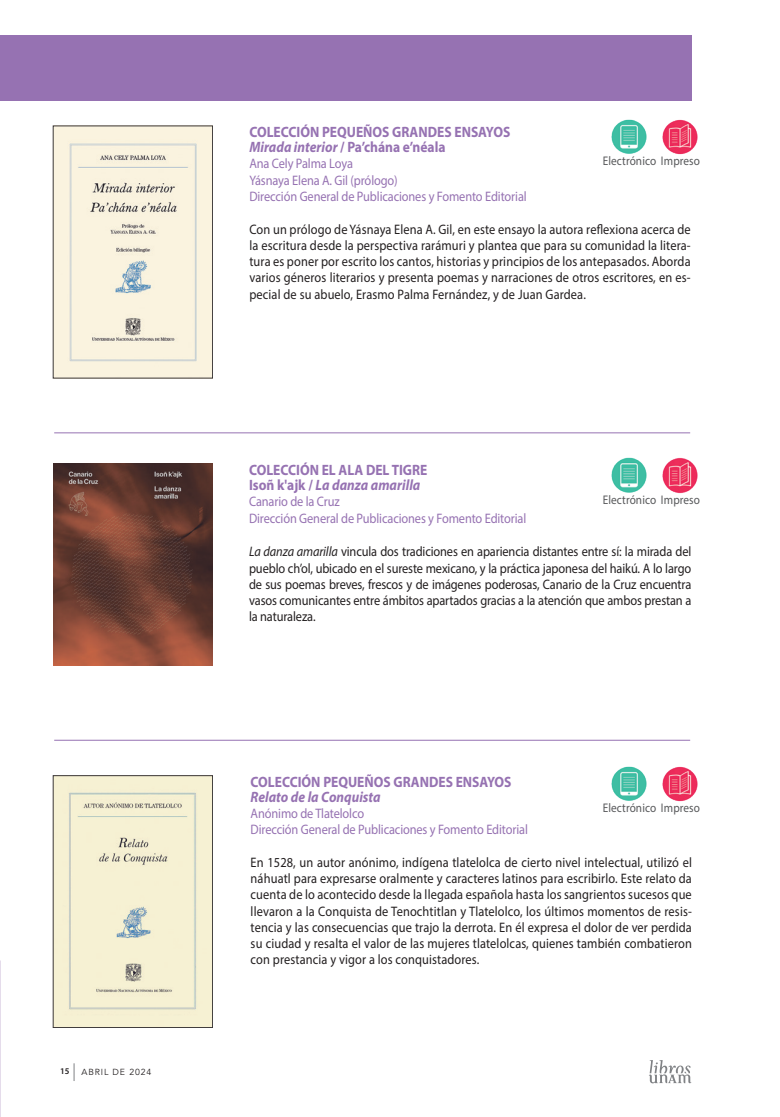
<style>
.page{position:relative;width:780px;height:1117px;background:#fff}
.page>*{position:absolute;margin:0;border:0;box-sizing:border-box;transform-origin:0 0}
._2_Título_libro_secu{font:700 15px "Myriad Pro";color:#9672b2;scale:.9 1}
._2_Título_libro_secu-2{font:italic 700 15px "Myriad Pro";color:#9672b2;scale:.9 1}
._2_Texto_interior_se{font:13.75px/16.2px "Myriad Pro";letter-spacing:.01em;color:#231f20;text-align:justify;scale:.9 1}
._2_Dependencia_libro{font:13.75px "Myriad Pro";letter-spacing:-.01em;color:#9672b2;scale:.9 1}
.texto_int{font:12.5px "Myriad Pro";letter-spacing:.01em;color:#57585a;scale:.9 1}
.t1{font:8.75px "Avenir LT Std";letter-spacing:.1em;color:#231f20}
.t2{font:600 8.75px "Myriad Pro";color:#231f20}
.s1{font-style:italic}
.s2{font-style:normal}
</style>
<div class="page">
<svg style="left:649px;top:1060px;width:42px;height:23px"></svg>
<svg style="left:74px;top:1063px;width:1px;height:17px"></svg>
<img style="left:53px;top:463px;width:159px;height:202px">
<img style="left:55px;top:128px;width:156px;height:248px">
<div style="left:53px;top:126px;width:160px;height:252px;border:1px solid #231f20"></div>
<img style="left:55px;top:777px;width:156px;height:248px">
<div style="left:53px;top:775px;width:160px;height:252px;border:1px solid #231f20"></div>
<div style="left:0;top:35px;width:691px;height:66px;background:#9672b2"></div>
<img style="left:662px;top:119px;width:36px;height:36px">
<hr style="left:54px;top:432px;width:636px;height:1px;background:#9672b2">
<hr style="left:54px;top:739px;width:636px;height:1px;background:#9672b2">
<img style="left:611px;top:119px;width:36px;height:35px">
<img style="left:662px;top:457px;width:36px;height:37px">
<img style="left:611px;top:457px;width:36px;height:36px">
<img style="left:662px;top:766px;width:36px;height:36px">
<img style="left:611px;top:766px;width:36px;height:35px">
<p class="t2" style="left:60px;top:1065px;width:11px">15</p>
<p class="t1" style="left:81px;top:1066px;width:71px">ABRIL DE 2024</p>
<p class="_2_Título_libro_secu" style="left:249px;top:122px;width:291px">COLECCIÓN PEQUEÑOS GRANDES ENSAYOS</p>
<p class="_2_Título_libro_secu" style="left:249px;top:137px;width:219px"><span class="s1">Mirada interior</span> / Pa’chána e’néala</p>
<p class="_2_Dependencia_libro" style="left:249px;top:155px;width:117px">Ana Cely Palma Loya</p>
<p class="_2_Dependencia_libro" style="left:249px;top:171px;width:166px">Yásnaya Elena A. Gil (prólogo)</p>
<p class="_2_Dependencia_libro" style="left:249px;top:188px;width:309px">Dirección General de Publicaciones y Fomento Editorial</p>
<p class="_2_Texto_interior_se" style="left:249px;top:220px;width:492px">Con un prólogo de Yásnaya Elena A. Gil, en este ensayo la autora reflexiona acerca de la escritura desde la perspectiva rarámuri y plantea que para su comunidad la litera&shy;tura es poner por escrito los cantos, historias y principios de los antepasados. Aborda varios géneros literarios y presenta poemas y narraciones de otros escritores, en es&shy;pecial de su abuelo, Erasmo Palma Fernández, y de Juan Gardea.</p>
<p class="texto_int" style="left:602px;top:153px;width:110px">Electrónico Impreso</p>
<p class="_2_Título_libro_secu" style="left:249px;top:460px;width:200px">COLECCIÓN EL ALA DEL TIGRE</p>
<p class="_2_Título_libro_secu-2" style="left:249px;top:475px;width:192px"><span class="s2">Isoñ k'ajk /</span> La danza amarilla</p>
<p class="_2_Dependencia_libro" style="left:249px;top:493px;width:102px">Canario de la Cruz</p>
<p class="_2_Dependencia_libro" style="left:249px;top:509px;width:309px">Dirección General de Publicaciones y Fomento Editorial</p>
<p class="_2_Texto_interior_se" style="left:249px;top:543px;width:493px"><span class="s1">La danza amarilla</span> vincula dos tradiciones en apariencia distantes entre sí: la mirada del pueblo ch’ol, ubicado en el sureste mexicano, y la práctica japonesa del haikú. A lo largo de sus poemas breves, frescos y de imágenes poderosas, Canario de la Cruz encuentra vasos comunicantes entre ámbitos apartados gracias a la atención que ambos prestan a la naturaleza.</p>
<p class="texto_int" style="left:602px;top:491px;width:110px">Electrónico Impreso</p>
<p class="_2_Título_libro_secu" style="left:251px;top:771px;width:291px">COLECCIÓN PEQUEÑOS GRANDES ENSAYOS</p>
<p class="_2_Título_libro_secu-2" style="left:251px;top:786px;width:146px">Relato de la Conquista</p>
<p class="_2_Dependencia_libro" style="left:251px;top:804px;width:128px">Anónimo de Tlatelolco</p>
<p class="_2_Dependencia_libro" style="left:251px;top:821px;width:309px">Dirección General de Publicaciones y Fomento Editorial</p>
<p class="_2_Texto_interior_se" style="left:251px;top:853px;width:492px">En 1528, un autor anónimo, indígena tlatelolca de cierto nivel intelectual, utilizó el náhuatl para expresarse oralmente y caracteres latinos para escribirlo. Este relato da cuenta de lo acontecido desde la llegada española hasta los sangrientos sucesos que llevaron a la Conquista de Tenochtitlan y Tlatelolco, los últimos momentos de resis&shy;tencia y las consecuencias que trajo la derrota. En él expresa el dolor de ver perdida su ciudad y resalta el valor de las mujeres tlatelolcas, quienes también combatieron con prestancia y vigor a los conquistadores.</p>
<p class="texto_int" style="left:602px;top:800px;width:110px">Electrónico Impreso</p>
</div>
